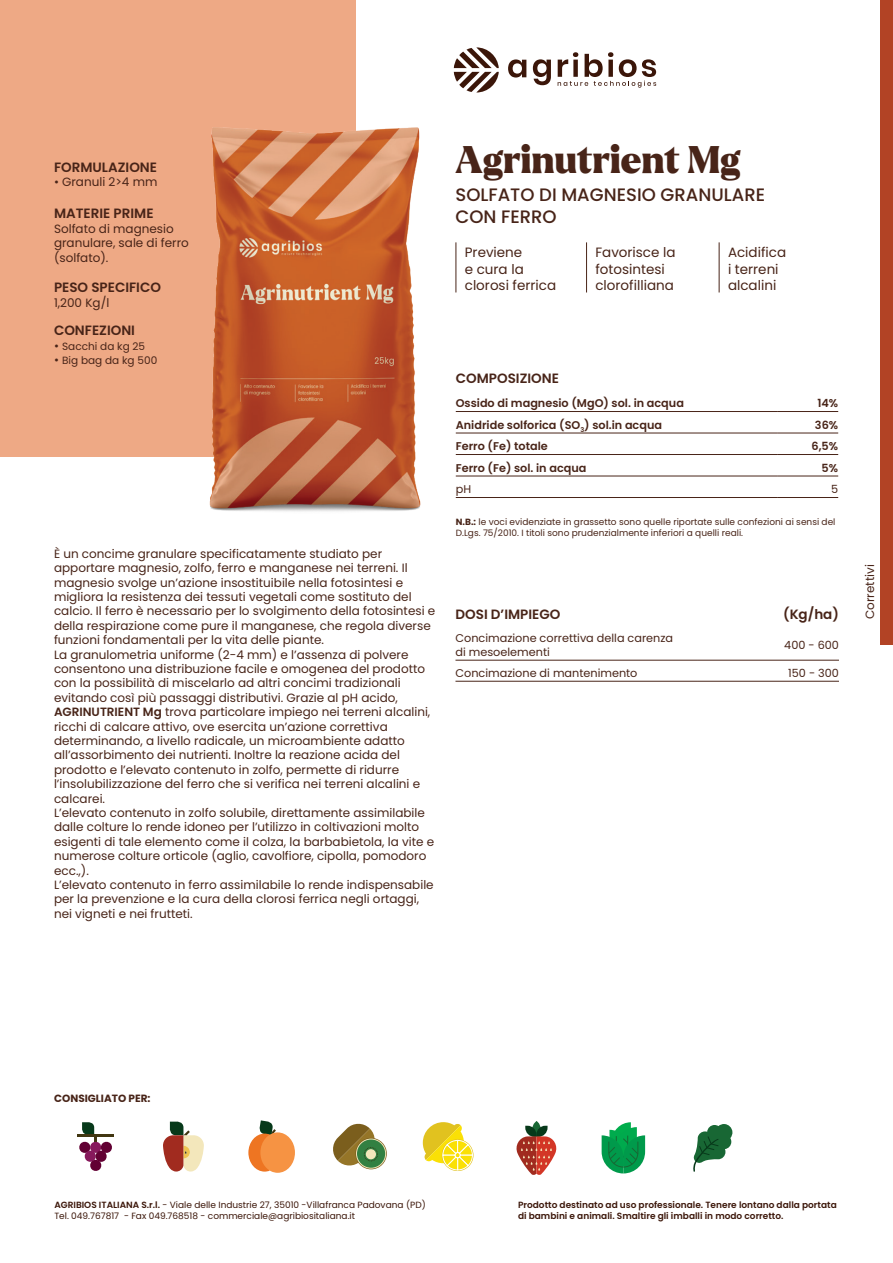
<style>
.page{position:relative;width:893px;height:1263px;background:#fff}
.page>*{position:absolute;margin:0;border:0;box-sizing:border-box;transform-origin:0 0}
.t1{font:900 37.5px "Larken";color:#482418}
.t2{font:500 18px/21.6px "Poppins";color:#482418}
.t3{font:13.5px/16.2px "Poppins";color:#482418}
.t4{font:600 13.5px "Poppins";color:#482418}
.t5{font:12px/14.4px "Poppins";color:#482418}
.t6{font:600 11.25px "Poppins";color:#482418}
.t7{font:11.25px/13.5px "Poppins";color:#482418}
.t8{font:10.5px "Poppins";color:#482418}
.t9{font:700 10.5px "Poppins";color:#482418}
.t10{font:9px/10.8px "Poppins";color:#482418}
.t11{font:9px/10.8px "Poppins";color:#3b1609}
.t12{font:600 9px/10.8px "Poppins";color:#3b1609}
.s1{font-size:12px}
.s2{font-weight:600}
.s3{font-weight:700}
</style>
<div class="page">
<div style="left:880px;top:0;width:13px;height:644px;background:#b24325"></div>
<hr style="left:0;top:0;width:1px;height:644px;background:#b24325">
<div style="left:0;top:0;width:355px;height:457px;background:#eea985"></div>
<svg style="left:454px;top:47px;width:45px;height:46px"></svg>
<svg style="left:508px;top:59px;width:18px;height:19px"></svg>
<svg style="left:533px;top:59px;width:18px;height:26px"></svg>
<svg style="left:558px;top:52px;width:98px;height:36px"></svg>
<hr style="left:777px;top:433px;width:61px;height:1px;background:#482418">
<hr style="left:456px;top:454px;width:321px;height:1px;background:#482418">
<hr style="left:777px;top:454px;width:61px;height:1px;background:#482418">
<hr style="left:456px;top:476px;width:321px;height:1px;background:#482418">
<hr style="left:777px;top:476px;width:61px;height:1px;background:#482418">
<hr style="left:777px;top:411px;width:61px;height:1px;background:#482418">
<hr style="left:456px;top:411px;width:321px;height:1px;background:#482418">
<hr style="left:456px;top:433px;width:321px;height:1px;background:#482418">
<hr style="left:456px;top:497px;width:321px;height:1px;background:#482418">
<hr style="left:777px;top:497px;width:61px;height:1px;background:#482418">
<hr style="left:455px;top:681px;width:243px;height:1px;background:#482418">
<hr style="left:698px;top:681px;width:141px;height:1px;background:#482418">
<hr style="left:455px;top:660px;width:243px;height:1px;background:#482418">
<hr style="left:698px;top:660px;width:141px;height:1px;background:#482418">
<hr style="left:456px;top:242px;width:1px;height:50px;background:#482418">
<hr style="left:586px;top:242px;width:1px;height:50px;background:#482418">
<hr style="left:719px;top:242px;width:1px;height:50px;background:#482418">
<hr style="left:77px;top:1134px;width:37px;height:2px;background:#413611">
<svg style="left:79px;top:1122px;width:34px;height:49px"></svg>
<svg style="left:163px;top:1121px;width:41px;height:50px"></svg>
<svg style="left:248px;top:1120px;width:47px;height:53px"></svg>
<svg style="left:355px;top:1138px;width:32px;height:31px"></svg>
<svg style="left:356px;top:1138px;width:30px;height:31px"></svg>
<div style="left:357px;top:1139px;width:28px;height:29px;background:#328042;border-radius:50%"></div>
<svg style="left:333px;top:1123px;width:45px;height:44px"></svg>
<div style="left:366px;top:1149px;width:10px;height:10px;background:#f3e7bb;border-radius:50%"></div>
<svg style="left:423px;top:1122px;width:50px;height:49px"></svg>
<svg style="left:516px;top:1121px;width:41px;height:54px"></svg>
<svg style="left:602px;top:1122px;width:43px;height:51px"></svg>
<svg style="left:693px;top:1124px;width:40px;height:48px"></svg>
<img style="left:209px;top:121px;width:212px;height:391px">
<p class="t4" style="left:54px;top:159px;width:105px">FORMULAZIONE</p>
<p class="t5" style="left:54px;top:175px;width:105px">• Granuli 2&gt;4 mm</p>
<p class="t4" style="left:54px;top:206px;width:101px">MATERIE PRIME</p>
<p class="t5" style="left:54px;top:221px;width:136px">Solfato di magnesio granulare, sale di ferro (solfato).</p>
<p class="t4" style="left:54px;top:280px;width:109px">PESO SPECIFICO</p>
<p class="t5" style="left:54px;top:295px;width:57px">1,200 Kg/l</p>
<p class="t4" style="left:54px;top:323px;width:83px">CONFEZIONI</p>
<p class="t8" style="left:54px;top:340px;width:93px"><span class="s1">•</span> Sacchi da kg 25</p>
<p class="t8" style="left:54px;top:354px;width:105px"><span class="s1">•</span> Big bag da kg 500</p>
<p class="t5" style="left:54px;top:546px;width:383px">È un concime granulare specificatamente studiato per apportare magnesio, zolfo, ferro e manganese nei terreni. Il magnesio svolge un’azione insostituibile nella fotosintesi e migliora la resistenza dei tessuti vegetali come sostituto del calcio. Il ferro è necessario per lo svolgimento della fotosintesi e della respirazione come pure il manganese, che regola diverse funzioni fondamentali per la vita delle piante.<br>La granulometria uniforme (2-4 mm) e l’assenza di polvere consentono una distribuzione facile e omogenea del prodotto con la possibilità di miscelarlo ad altri concimi tradizionali evitando così più passaggi distributivi. Grazie al pH acido, <span class="s2">AGRINUTRIENT Mg</span> trova particolare impiego nei terreni alcalini, ricchi di calcare attivo, ove esercita un’azione correttiva determinando, a livello radicale, un microambiente adatto all’assorbimento dei nutrienti. Inoltre la reazione acida del prodotto e l’elevato contenuto in zolfo, permette di ridurre l’insolubilizzazione del ferro che si verifica nei terreni alcalini e calcarei.<br>L’elevato contenuto in zolfo solubile, direttamente assimilabile dalle colture lo rende idoneo per l’utilizzo in coltivazioni molto esigenti di tale elemento come il colza, la barbabietola, la vite e numerose colture orticole (aglio, cavolfiore, cipolla, pomodoro ecc.,).<br>L’elevato contenuto in ferro assimilabile lo rende indispensabile per la prevenzione e la cura della clorosi ferrica negli ortaggi, nei vigneti e nei frutteti.</p>
<h1 class="t1" style="left:455px;top:135px;width:286px">Agrinutrient Mg</h1>
<h2 class="t2" style="left:455px;top:184px;width:311px">SOLFATO DI MAGNESIO GRANULARE<br>CON FERRO</h2>
<p class="t3" style="left:465px;top:245px;width:93px">Previene<br>e cura la clorosi ferrica</p>
<p class="t3" style="left:595px;top:245px;width:82px">Favorisce la fotosintesi clorofilliana</p>
<p class="t3" style="left:728px;top:245px;width:60px">Acidifica i terreni alcalini</p>
<p class="t4" style="left:456px;top:371px;width:105px">COMPOSIZIONE</p>
<p class="t6" style="left:456px;top:397px;width:230px">Ossido di magnesio (MgO) sol. in acqua</p>
<p class="t6" style="left:817px;top:397px;width:22px">14%</p>
<p class="t6" style="left:456px;top:418px;width:208px">Anidride solforica (SO<sub>3</sub>) sol.in acqua</p>
<p class="t6" style="left:815px;top:418px;width:25px">36%</p>
<p class="t6" style="left:456px;top:440px;width:93px">Ferro (Fe) totale</p>
<p class="t6" style="left:812px;top:440px;width:28px">6,5%</p>
<p class="t6" style="left:456px;top:461px;width:132px">Ferro (Fe) sol. in acqua</p>
<p class="t6" style="left:822px;top:461px;width:18px">5%</p>
<p class="t7" style="left:456px;top:482px;width:17px">pH</p>
<p class="t7" style="left:831px;top:482px;width:9px">5</p>
<p class="t10" style="left:456px;top:516px;width:381px"><span class="s3">N.B.:</span> le voci evidenziate in grassetto sono quelle riportate sulle confezioni ai sensi del<br>D.Lgs. 75/2010. I titoli sono prudenzialmente inferiori a quelli reali.</p>
<p class="t4" style="left:455px;top:606px;width:106px">DOSI D’IMPIEGO</p>
<p class="t4" style="left:783px;top:606px;width:57px">(Kg/ha)</p>
<p class="t7" style="left:455px;top:632px;width:219px">Concimazione correttiva della carenza di mesoelementi</p>
<p class="t7" style="left:784px;top:638px;width:56px">400 - 600</p>
<p class="t7" style="left:455px;top:666px;width:184px">Concimazione di mantenimento</p>
<p class="t7" style="left:788px;top:666px;width:52px">150 - 300</p>
<p class="t5" style="left:863px;top:619px;width:56px;rotate:-90deg">Correttivi</p>
<p class="t9" style="left:54px;top:1092px;width:98px">CONSIGLIATO PER:</p>
<p class="t11" style="left:54px;top:1199px;width:373px"><span class="s2">AGRIBIOS ITALIANA S.r.l.</span> - Viale delle Industrie 27, 35010 -Villafranca Padovana (PD)<br>Tel. 049.767817 - Fax 049.768518 - commerciale@agribiositaliana.it</p>
<p class="t12" style="left:518px;top:1199px;width:320px">Prodotto destinato ad uso professionale. Tenere lontano dalla portata di bambini e animali. Smaltire gli imballi in modo corretto.</p>
</div>
